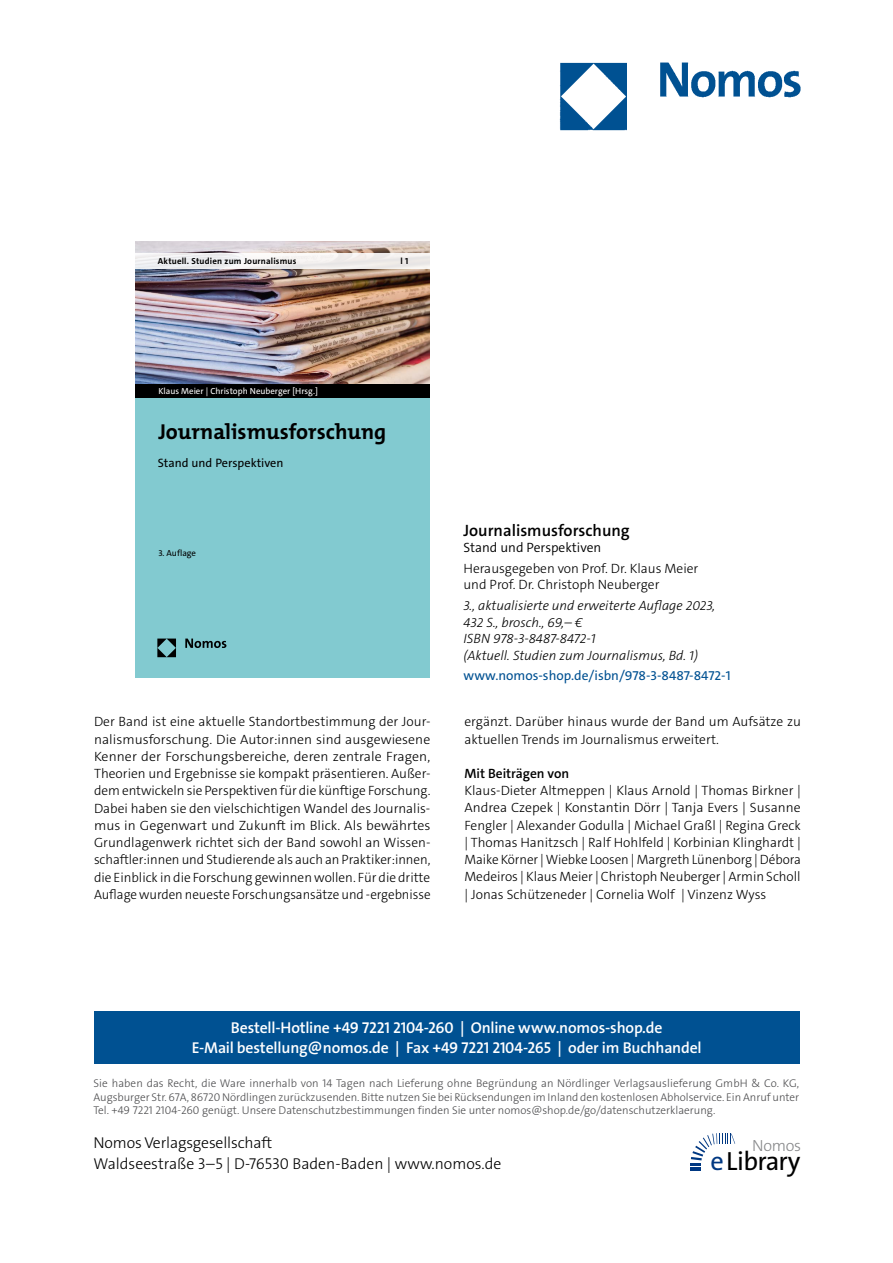
<style>
.page{position:relative;width:893px;height:1263px;background:#fff}
.page>*{position:absolute;margin:0;border:0;box-sizing:border-box;transform-origin:0 0}
.t1{font:26.4px "The Sans Os F";letter-spacing:-.03em;color:#000}
.t2{font:700 21.75px "The Mix C5";color:#000}
.t3{font:600 16.5px "The Sans C5";color:#000}
.t4{font:300 16.2px "The Sans Os F";letter-spacing:-.02em;color:#87888a}
.t5{font:600 15.75px/21px "The Sans Os F";letter-spacing:-.01em;color:#fff;text-align:center}
.t6{font:300 15.75px/21px "The Sans Os F";color:#000}
.t7{font:300 13.5px/17.2px "The Sans C5";color:#000}
.t8{font:italic 300 13.5px/16.5px "The Sans C5";color:#000}
.t9{font:13.5px "The Sans C5";color:#005192}
.t10{font:300 13.5px "The Sans C5";color:#000}
.t11{font:600 13.5px "The Sans C5";color:#000}
.t12{font:12.15px "The Sans C5";color:#000}
.t13{font:300 11.25px/13.5px "The Sans Os F";color:#4b4b4d;text-align:justify}
.t14{font:8.85px "The Sans C5";color:#fff}
.t15{font:700 8.85px "The Sans C5";letter-spacing:.02em;color:#000}
.t16{font:8.85px "The Sans C5";color:#000}
.s1{color:#003882}
</style>
<div class="page">
<img style="left:559px;top:62px;width:242px;height:69px">
<div style="left:94px;top:1011px;width:705px;height:52px;background:#005192"></div>
<svg style="left:690px;top:1133px;width:45px;height:38px"></svg>
<img style="left:135px;top:242px;width:295px;height:142px">
<div style="left:135px;top:398px;width:295px;height:279px;background:#82cad0"></div>
<svg style="left:157px;top:638px;width:19px;height:19px"></svg>
<svg style="left:185px;top:638px;width:41px;height:10px"></svg>
<div style="left:135px;top:253px;width:295px;height:16px;background:#efeeef"></div>
<div style="left:135px;top:384px;width:295px;height:14px;background:#000"></div>
<p class="t15" style="left:158px;top:255px;width:140px">Aktuell. Studien zum Journalismus</p>
<p class="t15" style="left:400px;top:255px;width:10px">l 1</p>
<p class="t14" style="left:158px;top:385px;width:161px">Klaus Meier | Christoph Neuberger [Hrsg.]</p>
<h2 class="t2" style="left:158px;top:417px;width:230px">Journalismusforschung</h2>
<p class="t12" style="left:158px;top:455px;width:127px">Stand und Perspektiven</p>
<p class="t16" style="left:158px;top:547px;width:39px">3. Auflage</p>
<p class="t3" style="left:463px;top:519px;width:168px">Journalismusforschung</p>
<p class="t10" style="left:463px;top:539px;width:139px">Stand und Perspektiven</p>
<p class="t7" style="left:463px;top:560px;width:236px;line-height:16.5px">Herausgegeben von Prof. Dr. Klaus Meier und Prof. Dr. Christoph Neuberger</p>
<p class="t8" style="left:463px;top:597px;width:253px">3., aktualisierte und erweiterte Auflage 2023, 432 S., brosch., 69,– €<br>ISBN 978-3-8487-8472-1<br>(Aktuell. Studien zum Journalismus, Bd. 1)</p>
<p class="t9" style="left:463px;top:667px;width:269px">www.nomos-shop.de/isbn/978-3-8487-8472-1</p>
<p class="t7" style="left:94px;top:713px;width:338px;text-align:justify">Der Band ist eine aktuelle Standortbestimmung der Jour&shy;nalismusforschung. Die Autor:innen sind ausgewiesene Kenner der Forschungsbereiche, deren zentrale Fragen, Theorien und Ergebnisse sie kompakt präsentieren. Außer&shy;dem entwickeln sie Perspektiven für die künftige Forschung.<br>Dabei haben sie den vielschichtigen Wandel des Journalis&shy;mus in Gegenwart und Zukunft im Blick. Als bewährtes Grundlagenwerk richtet sich der Band sowohl an Wissen&shy;schaftler:innen und Studierende als auch an Praktiker:innen, die Einblick in die Forschung gewinnen wollen. Für die dritte Auflage wurden neueste Forschungsansätze und -ergebnisse</p>
<p class="t7" style="left:464px;top:713px;width:338px">ergänzt. Darüber hinaus wurde der Band um Aufsätze zu aktuellen Trends im Journalismus erweitert.</p>
<p class="t11" style="left:464px;top:764px;width:106px">Mit Beiträgen von</p>
<p class="t7" style="left:464px;top:782px;width:338px;text-align:justify">Klaus-Dieter Altmeppen | Klaus Arnold | Thomas Birkner | Andrea Czepek | Konstantin Dörr | Tanja Evers | Susanne Fengler | Alexander Godulla | Michael Graßl | Regina Greck | Thomas Hanitzsch | Ralf Hohlfeld | Korbinian Klinghardt | Maike Körner | Wiebke Loosen | Margreth Lünenborg | Débora Medeiros | Klaus Meier | Christoph Neuberger | Armin Scholl | Jonas Schützeneder | Cornelia Wolf | Vinzenz Wyss</p>
<p class="t5" style="left:192px;top:1017px;width:511px">Bestell-Hotline +49 7221 2104-260 | Online www.nomos-shop.de<br>E-Mail bestellung@nomos.de | Fax +49 7221 2104-265 | oder im Buchhandel</p>
<p class="t13" style="left:94px;top:1077px;width:707px">Sie haben das Recht, die Ware innerhalb von 14 Tagen nach Lieferung ohne Begründung an Nördlinger Verlagsauslieferung GmbH &amp; Co. KG, Augsburger Str. 67A, 86720 Nördlingen zurückzusenden. Bitte nutzen Sie bei Rücksendungen im Inland den kostenlosen Abholservice. Ein Anruf unter Tel. +49 7221 2104-260 genügt. Unsere Datenschutzbestimmungen finden Sie unter nomos@shop.de/go/datenschutzerklaerung.</p>
<p class="t6" style="left:94px;top:1133px;width:409px">Nomos Verlagsgesellschaft<br>Waldseestraße 3–5 | D-76530 Baden-Baden | www.nomos.de</p>
<p class="t4" style="left:752px;top:1135px;width:51px">Nomos</p>
<h1 class="t1" style="left:710px;top:1151px;width:91px"><span class="s1">e</span>Library</h1>
</div>
